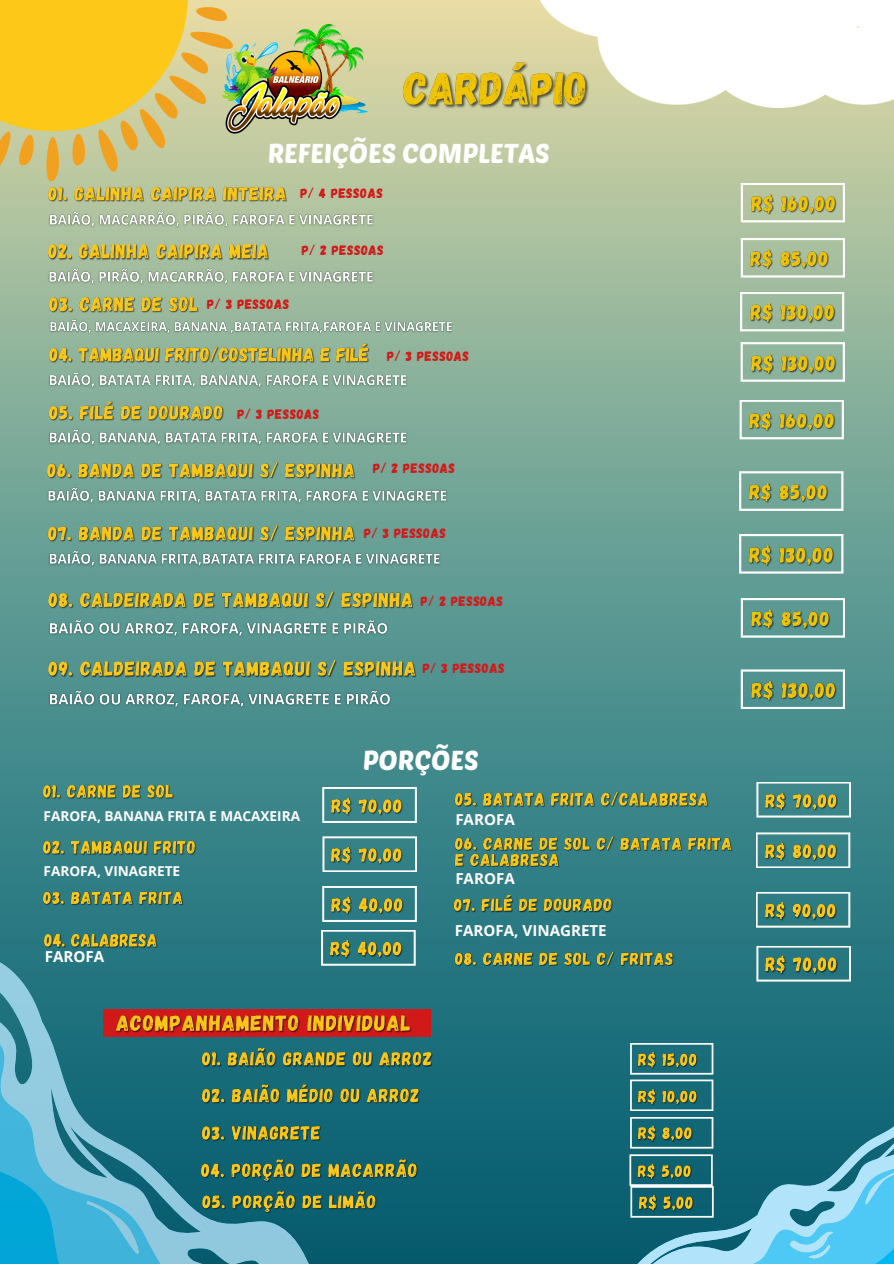
<style>
.page{position:relative;width:894px;height:1264px;background:#fff}
.page>*{position:absolute;margin:0;border:0;box-sizing:border-box;transform-origin:0 0}
.t1{font:27px "Poetsen One";color:#fff}
.t2{font:700 15.15px "Open Sans";color:#fff}
.t3{font:13.65px "Gagalin";letter-spacing:.035em;color:#d11919}
.t4{font:700 13.65px "Open Sans";color:#fff}
</style>
<div class="page">
<div style="left:0;top:0;width:893px;height:1263px;background:linear-gradient(to bottom,#d4d9ab,#005773)"></div>
<svg style="left:613px;top:1015px;width:280px;height:248px;background:#186b79"></svg>
<svg style="left:0;top:950px;width:543px;height:313px;background:#227480"></svg>
<svg style="left:0;top:1039px;width:502px;height:224px;background:#2c8297"></svg>
<img style="left:535px;top:0;width:358px;height:108px">
<svg style="left:1px;top:0;width:245px;height:186px;background:#e6c64d"></svg>
<img style="left:47px;top:315px;width:409px;height:22px">
<img style="left:47px;top:293px;width:153px;height:22px">
<svg style="left:739px;top:292px;width:105px;height:39px"></svg>
<img style="left:748px;top:299px;width:89px;height:26px">
<img style="left:45px;top:207px;width:333px;height:26px">
<img style="left:47px;top:182px;width:242px;height:22px">
<svg style="left:740px;top:183px;width:104px;height:39px"></svg>
<img style="left:748px;top:190px;width:90px;height:26px">
<img style="left:47px;top:265px;width:331px;height:23px">
<img style="left:47px;top:240px;width:229px;height:22px">
<svg style="left:740px;top:238px;width:104px;height:39px"></svg>
<img style="left:748px;top:245px;width:83px;height:27px">
<img style="left:47px;top:368px;width:364px;height:23px">
<img style="left:47px;top:341px;width:325px;height:24px">
<svg style="left:740px;top:342px;width:104px;height:40px"></svg>
<img style="left:748px;top:349px;width:89px;height:27px">
<img style="left:47px;top:426px;width:364px;height:23px">
<img style="left:47px;top:399px;width:178px;height:24px">
<svg style="left:739px;top:399px;width:104px;height:40px"></svg>
<img style="left:747px;top:407px;width:90px;height:26px">
<img style="left:45px;top:483px;width:406px;height:24px">
<img style="left:45px;top:458px;width:312px;height:23px">
<svg style="left:738px;top:471px;width:105px;height:40px"></svg>
<img style="left:747px;top:478px;width:83px;height:27px">
<img style="left:46px;top:546px;width:399px;height:24px">
<img style="left:46px;top:521px;width:311px;height:23px">
<svg style="left:738px;top:534px;width:105px;height:39px"></svg>
<img style="left:747px;top:541px;width:89px;height:27px">
<svg style="left:740px;top:598px;width:104px;height:39px"></svg>
<img style="left:47px;top:615px;width:344px;height:25px">
<img style="left:47px;top:587px;width:368px;height:24px">
<img style="left:748px;top:605px;width:84px;height:26px">
<img style="left:46px;top:686px;width:349px;height:25px">
<img style="left:46px;top:656px;width:372px;height:24px">
<svg style="left:740px;top:669px;width:104px;height:40px"></svg>
<img style="left:748px;top:676px;width:89px;height:27px">
<img style="left:206px;top:19px;width:171px;height:117px">
<img style="left:400px;top:60px;width:191px;height:53px">
<svg style="left:322px;top:836px;width:95px;height:36px"></svg>
<img style="left:41px;top:836px;width:162px;height:21px">
<img style="left:329px;top:842px;width:75px;height:25px">
<svg style="left:322px;top:787px;width:95px;height:36px"></svg>
<img style="left:41px;top:780px;width:135px;height:21px">
<img style="left:329px;top:793px;width:76px;height:24px">
<svg style="left:322px;top:886px;width:95px;height:36px"></svg>
<img style="left:41px;top:887px;width:144px;height:20px">
<img style="left:329px;top:892px;width:76px;height:24px">
<svg style="left:321px;top:929px;width:94px;height:36px"></svg>
<img style="left:42px;top:929px;width:117px;height:21px">
<img style="left:328px;top:936px;width:76px;height:24px">
<svg style="left:755px;top:891px;width:95px;height:36px"></svg>
<img style="left:453px;top:893px;width:161px;height:21px">
<img style="left:762px;top:898px;width:76px;height:24px">
<svg style="left:756px;top:781px;width:94px;height:36px"></svg>
<img style="left:453px;top:788px;width:257px;height:21px">
<img style="left:763px;top:788px;width:75px;height:24px">
<svg style="left:755px;top:832px;width:95px;height:36px"></svg>
<img style="left:453px;top:833px;width:281px;height:36px">
<img style="left:762px;top:838px;width:76px;height:25px">
<div style="left:103px;top:1009px;width:327px;height:28px;background:#d11919"></div>
<img style="left:201px;top:1046px;width:233px;height:23px">
<img style="left:201px;top:1082px;width:221px;height:24px">
<img style="left:201px;top:1121px;width:123px;height:22px">
<img style="left:200px;top:1157px;width:219px;height:27px">
<img style="left:115px;top:1015px;width:297px;height:18px">
<svg style="left:629px;top:1042px;width:264px;height:221px;background:#3c8897"></svg>
<img style="left:201px;top:1189px;width:177px;height:26px">
<img style="left:636px;top:1191px;width:58px;height:21px">
<svg style="left:756px;top:945px;width:94px;height:36px"></svg>
<img style="left:453px;top:948px;width:222px;height:20px">
<img style="left:763px;top:951px;width:75px;height:25px">
<p class="t1" style="left:267px;top:136px;width:283px">REFEIÇÕES COMPLETAS</p>
<p class="t3" style="left:300px;top:185px;width:84px">P/ 4 PESSOAS</p>
<p class="t3" style="left:301px;top:242px;width:83px">P/ 2 PESSOAS</p>
<p class="t3" style="left:207px;top:295px;width:83px">P/ 3 PESSOAS</p>
<p class="t3" style="left:387px;top:347px;width:83px">P/ 3 PESSOAS</p>
<h2 class="t3" style="left:237px;top:405px;width:83px">P/ 3 PESSOAS</h2>
<p class="t4" style="left:44px;top:806px;width:258px">FAROFA, BANANA FRITA E MACAXEIRA</p>
<p class="t4" style="left:44px;top:861px;width:138px">FAROFA, VINAGRETE</p>
<p class="t2" style="left:45px;top:945px;width:61px">FAROFA</p>
<p class="t3" style="left:373px;top:460px;width:83px">P/ 2 PESSOAS</p>
<p class="t3" style="left:364px;top:524px;width:83px">P/ 3 PESSOAS</p>
<p class="t3" style="left:421px;top:592px;width:83px">P/ 2 PESSOAS</p>
<p class="t3" style="left:422px;top:659px;width:83px">P/ 3 PESSOAS</p>
<p class="t1" style="left:362px;top:743px;width:117px">PORÇÕES</p>
<h2 class="t2" style="left:455px;top:809px;width:61px">FAROFA</h2>
<p class="t2" style="left:455px;top:868px;width:61px">FAROFA</p>
<p class="t2" style="left:454px;top:919px;width:153px">FAROFA, VINAGRETE</p>
</div>
